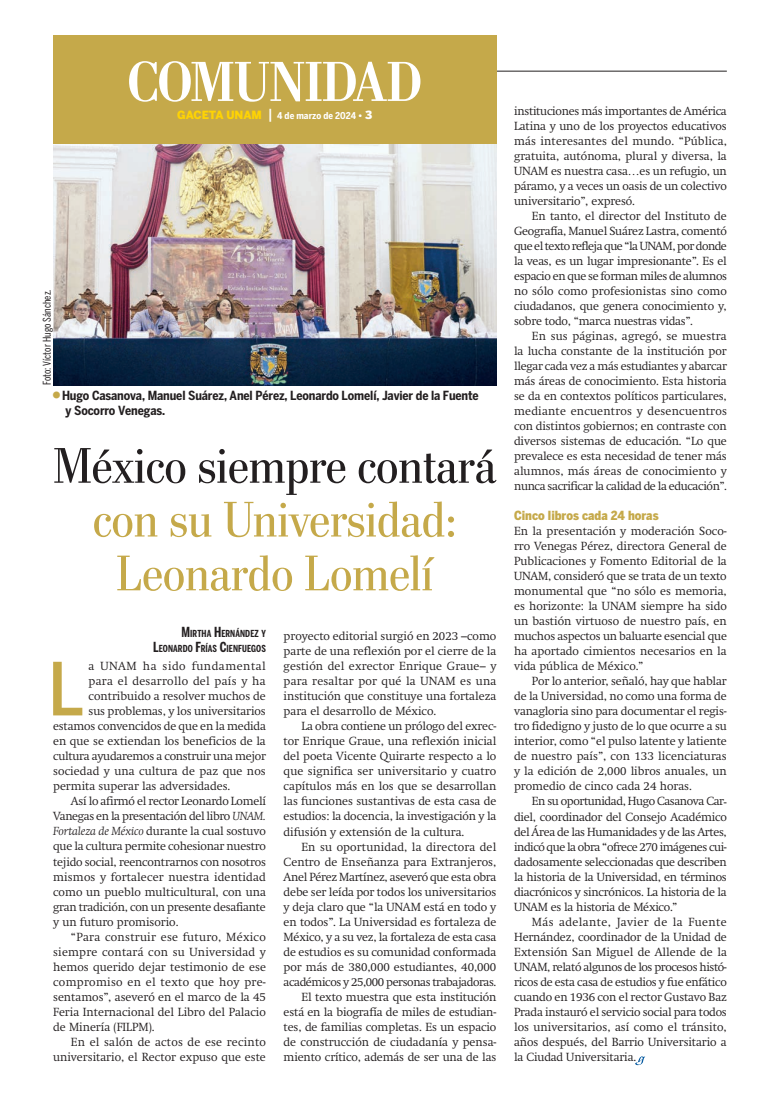
<style>
.page{position:relative;width:780px;height:1117px;background:#fff}
.page>*{position:absolute;margin:0;border:0;box-sizing:border-box;transform-origin:0 0}
.t1{font:500 72.38px "Benton Sans Cond";color:#c5a94a}
.t2{font:700 56.25px "Stilson";letter-spacing:.005em;color:#fff}
.t3{font:50px/53.8px "Stilson";color:#c5a94a;text-align:center}
.t4{font:50px "Stilson";color:#231f20}
.t5{font:700 12.5px/15px "Benton Sans Cond";letter-spacing:-.01em;color:#231f20}
.t6{font:900 12.5px "Benton Sans Cond";color:#c5a94a}
.t7{font:300 11.62px/15px "Swift";letter-spacing:-.005em;color:#231f20;text-align:justify}
.t8{font:300 11.62px "Swift";letter-spacing:.025em;color:#231f20}
.t9{font:300 11.62px "Swift";letter-spacing:.02em;color:#231f20}
.t10{font:300 11.62px "Swift";letter-spacing:-.03em;color:#231f20}
.t11{font:300 11.62px "Swift";letter-spacing:.015em;color:#231f20}
.t12{font:300 11.62px "Swift";letter-spacing:.045em;color:#231f20}
.t13{font:10.62px "Benton Sans Comp";letter-spacing:.01em;color:#231f20}
.t14{font:700 9.62px/15px "Benton Sans Comp";letter-spacing:.01em;color:#231f20;text-align:right}
.t15{font:700 9.38px "Benton Sans Cond";letter-spacing:.01em;color:#fff}
.s1{font-family:"Benton Sans";font-weight:900;font-size:11.25px;color:#fed304}
.s2{font-weight:500;font-size:13.75px}
.s3{font-family:"Benton Sans";font-weight:900}
.s4{font-family:"Benton Sans";font-weight:900;font-size:11.25px}
.s5{font-size:13.75px}
.s6{font-style:italic}
</style>
<div class="page">
<hr style="left:53px;top:71px;width:673px;height:1px;background:#231f20">
<div style="left:53px;top:35px;width:443px;height:110px;background:#c5a94a"></div>
<svg style="left:635px;top:1056px;width:10px;height:8px"></svg>
<img style="left:53px;top:144px;width:443px;height:241px">
<h2 class="t2" style="left:128px;top:48px;width:295px">COMUNIDAD</h2>
<p class="t15" style="left:177px;top:110px;width:196px"><span class="s1">GACETA UNAM</span> <span class="s2">|</span> 4 de marzo de 2024 <span class="s3">•</span> <span class="s4">3</span></p>
<p class="t13" style="left:41px;top:385px;width:97px;rotate:-90deg">Foto: Víctor Hugo Sánchez.</p>
<p class="t5" style="left:62px;top:388px;width:418px">Hugo Casanova, Manuel Suárez, Anel Pérez, Leonardo Lomelí, Javier de la Fuente y Socorro Venegas.</p>
<h3 class="t4" style="left:53px;top:436px;width:444px">México siempre contará</h3>
<h3 class="t3" style="left:93px;top:492px;width:365px">con su Universidad:<br>Leonardo Lomelí</h3>
<p class="t14" style="left:153px;top:626px;width:114px"><span class="s5">M</span>IRTHA <span class="s5">H</span>ERNÁNDEZ Y<br><span class="s5">L</span>EONARDO <span class="s5">F</span>RÍAS <span class="s5">C</span>IENFUEGOS</p>
<h1 class="t1" style="left:48px;top:646px;width:38px">L</h1>
<p class="t12" style="left:89px;top:659px;width:179px">a UNAM ha sido fundamental</p>
<p class="t7" style="left:283px;top:628px;width:214px">proyecto editorial surgió en 2023 –como parte de una reflexión por el cierre de la gestión del exrector Enrique Graue– y para resaltar por qué la UNAM es una institución que constituye una fortaleza para el desarrollo de México.</p>
<p class="t7" style="left:283px;top:718px;width:214px;text-indent:18px">La obra contiene un prólogo del exrec&shy;tor Enrique Graue, una reflexión inicial del poeta Vicente Quirarte respecto a lo que significa ser universitario y cuatro capítulos más en los que se desarrollan las funciones sustantivas de esta casa de estudios: la docencia, la investigación y la difusión y extensión de la cultura.</p>
<p class="t7" style="left:283px;top:838px;width:214px;text-align:right">En su oportunidad, la directora del Centro de Enseñanza para Extranjeros, Anel Pérez Martínez, aseveró que esta obra debe ser leída por todos los universitarios y deja claro que “la UNAM está en todo y en todos”. La Universidad es fortaleza de México, y a su vez, la fortaleza de esta casa de estudios es su comunidad conformada por más de 380,000 estudiantes, 40,000 académicos y 25,000 personas trabajadoras.<br>El texto muestra que esta institución está en la biografía de miles de estudian&shy;tes, de familias completas. Es un espacio de construcción de ciudadanía y pensa&shy;miento crítico, además de ser una de las</p>
<p class="t8" style="left:89px;top:674px;width:179px">para el desarrollo del país y ha</p>
<p class="t7" style="left:89px;top:688px;width:179px">contribuido a resolver muchos de</p>
<p class="t7" style="left:89px;top:703px;width:179px">sus problemas, y los universitarios</p>
<p class="t7" style="left:53px;top:718px;width:214px">estamos convencidos de que en la medida</p>
<p class="t7" style="left:53px;top:733px;width:214px">en que se extiendan los beneficios de la</p>
<p class="t7" style="left:53px;top:748px;width:214px">cultura ayudaremos a construir una mejor</p>
<p class="t7" style="left:53px;top:763px;width:214px">sociedad y una cultura de paz que nos</p>
<p class="t7" style="left:53px;top:778px;width:179px">permita superar las adversidades.</p>
<p class="t7" style="left:71px;top:793px;width:196px">Así lo afirmó el rector Leonardo Lomelí</p>
<p class="t10" style="left:53px;top:809px;width:214px">Vanegas en la presentación del libro <span class="s6">UNAM.</span></p>
<p class="t7" style="left:53px;top:823px;width:214px"><span class="s6">Fortaleza de México</span> durante la cual sostuvo</p>
<p class="t7" style="left:53px;top:838px;width:214px">que la cultura permite cohesionar nuestro</p>
<p class="t7" style="left:53px;top:853px;width:214px">tejido social, reencontrarnos con nosotros</p>
<p class="t11" style="left:53px;top:869px;width:214px">mismos y fortalecer nuestra identidad</p>
<p class="t7" style="left:53px;top:883px;width:214px">como un pueblo multicultural, con una</p>
<p class="t7" style="left:53px;top:898px;width:214px">gran tradición, con un presente desafiante</p>
<p class="t7" style="left:53px;top:913px;width:127px">y un futuro promisorio.</p>
<p class="t8" style="left:71px;top:929px;width:196px">“Para construir ese futuro, México</p>
<p class="t9" style="left:53px;top:944px;width:214px">siempre contará con su Universidad y</p>
<p class="t7" style="left:53px;top:958px;width:214px">hemos querido dejar testimonio de ese</p>
<p class="t8" style="left:53px;top:974px;width:214px">compromiso en el texto que hoy pre-</p>
<p class="t7" style="left:53px;top:988px;width:214px">sentamos”, aseveró en el marco de la 45</p>
<p class="t7" style="left:53px;top:1003px;width:214px">Feria Internacional del Libro del Palacio</p>
<p class="t7" style="left:53px;top:1018px;width:103px">de Minería (FILPM).</p>
<p class="t9" style="left:71px;top:1034px;width:196px">En el salón de actos de ese recinto</p>
<p class="t7" style="left:53px;top:1048px;width:214px">universitario, el Rector expuso que este</p>
<p class="t7" style="left:514px;top:103px;width:214px">instituciones más importantes de América Latina y uno de los proyectos educativos más interesantes del mundo. “Pública, gratuita, autónoma, plural y diversa, la UNAM es nuestra casa…es un refugio, un páramo, y a veces un oasis de un colectivo universitario”, expresó.</p>
<p class="t7" style="left:514px;top:208px;width:214px;text-indent:18px">En tanto, el director del Instituto de Geografía, Manuel Suárez Lastra, comentó que el texto refleja que “la UNAM, por donde la veas, es un lugar impresionante”. Es el espacio en que se forman miles de alumnos no sólo como profesionistas sino como ciudadanos, que genera conocimiento y, sobre todo, “marca nuestras vidas”.</p>
<p class="t7" style="left:514px;top:328px;width:214px;text-indent:18px">En sus páginas, agregó, se muestra la lucha constante de la institución por llegar cada vez a más estudiantes y abarcar más áreas de conocimiento. Esta historia se da en contextos políticos particulares, mediante encuentros y desencuentros con distintos gobiernos; en contraste con diversos sistemas de educación. “Lo que prevalece es esta necesidad de tener más alumnos, más áreas de conocimiento y nunca sacrificar la calidad de la educación”.</p>
<p class="t6" style="left:514px;top:508px;width:146px">Cinco libros cada 24 horas</p>
<p class="t7" style="left:514px;top:523px;width:214px">En la presentación y moderación Soco&shy;rro Venegas Pérez, directora General de Publicaciones y Fomento Editorial de la UNAM, consideró que se trata de un texto monumental que “no sólo es memoria, es horizonte: la UNAM siempre ha sido un bastión virtuoso de nuestro país, en muchos aspectos un baluarte esencial que ha aportado cimientos necesarios en la vida pública de México.”</p>
<p class="t7" style="left:514px;top:673px;width:214px;text-indent:18px">Por lo anterior, señaló, hay que hablar de la Universidad, no como una forma de vanagloria sino para documentar el regis&shy;tro fidedigno y justo de lo que ocurre a su interior, como “el pulso latente y latiente de nuestro país”, con 133 licenciaturas y la edición de 2,000 libros anuales, un promedio de cinco cada 24 horas.</p>
<p class="t7" style="left:514px;top:793px;width:214px;text-indent:18px">En su oportunidad, Hugo Casanova Car&shy;diel, coordinador del Consejo Académico del Área de las Humanidades y de las Artes, indicó que la obra “ofrece 270 imágenes cui&shy;dadosamente seleccionadas que describen la historia de la Universidad, en términos diacrónicos y sincrónicos. La historia de la UNAM es la historia de México.”</p>
<p class="t7" style="left:514px;top:913px;width:214px;text-indent:18px">Más adelante, Javier de la Fuente Hernández, coordinador de la Unidad de Extensión San Miguel de Allende de la UNAM, relató algunos de los procesos histó&shy;ricos de esta casa de estudios y fue enfático cuando en 1936 con el rector Gustavo Baz Prada instauró el servicio social para todos los universitarios, así como el tránsito, años después, del Barrio Universitario a la Ciudad Universitaria.</p>
</div>
